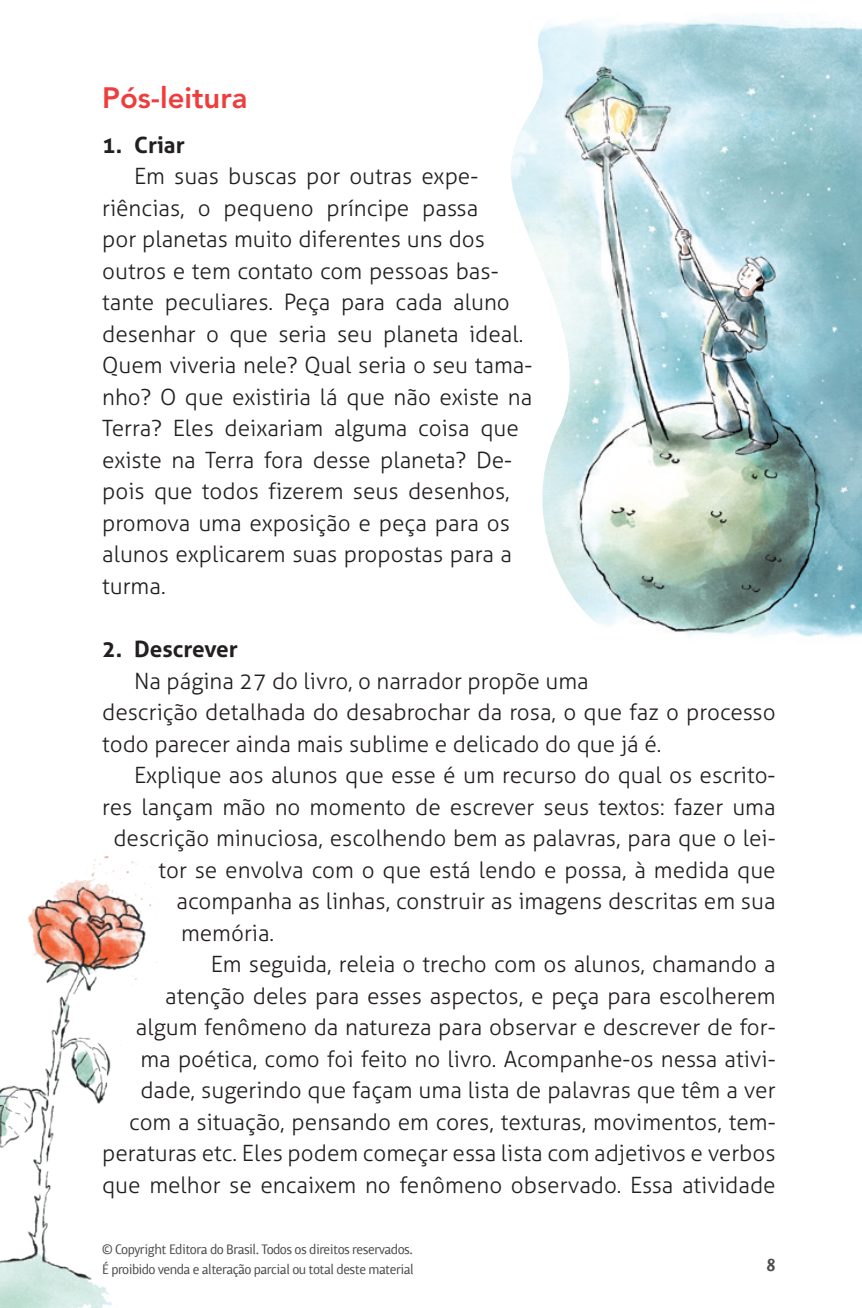
<style>
.page{position:relative;width:862px;height:1308px;background:#fff}
.page>*{position:absolute;margin:0;border:0;box-sizing:border-box;transform-origin:0 0}
.t1{font:800 29.25px "Avenir LT Std";color:#ee3d3c}
.t2{font:300 22.5px/31.5px "Aller";color:#231f20}
.t3{font:700 22.5px "Aller";color:#231f20}
.t4{font:500 18px "Highlander Std";color:#4b4c4d}
.t5{font:13.5px/20.2px "Chino ITC Std";letter-spacing:-.04em;color:#4b4c4d}
</style>
<div class="page">
<img style="left:511px;top:15px;width:350px;height:623px">
<img style="left:0;top:856px;width:158px;height:451px">
<h1 class="t1" style="left:102px;top:81px;width:147px">Pós-leitura</h1>
<p class="t3" style="left:102px;top:131px;width:84px">1. Criar</p>
<p class="t2" style="left:102px;top:160px;width:431px;text-indent:32px">Em suas buscas por outras expe&shy;riências, o pequeno príncipe passa<br>por planetas muito diferentes uns dos outros e tem contato com pessoas bas&shy;tante peculiares. Peça para cada aluno desenhar o que seria seu planeta ideal.<br>Quem viveria nele? Qual seria o seu tama&shy;nho? O que existiria lá que não existe na Terra? Eles deixariam alguma coisa que existe na Terra fora desse planeta? De&shy;pois que todos fizerem seus desenhos, promova uma exposição e peça para os alunos explicarem suas propostas para a turma.</p>
<p class="t3" style="left:102px;top:635px;width:137px">2. Descrever</p>
<p class="t2" style="left:102px;top:665px;width:674px;text-indent:32px">Na página 27 do livro, o narrador propõe uma<br>descrição detalhada do desabrochar da rosa, o que faz o processo todo parecer ainda mais sublime e delicado do que já é.</p>
<p class="t2" style="left:134px;top:759px;width:642px">Explique aos alunos que esse é um recurso do qual os escrito-</p>
<p class="t2" style="left:102px;top:791px;width:674px">res lançam mão no momento de escrever seus textos: fazer uma</p>
<p class="t2" style="left:113px;top:822px;width:663px">descrição minuciosa, escolhendo bem as palavras, para que o lei-</p>
<p class="t2" style="left:158px;top:854px;width:618px">tor se envolva com o que está lendo e possa, à medida que</p>
<p class="t2" style="left:176px;top:885px;width:600px">acompanha as linhas, construir as imagens descritas em sua</p>
<p class="t2" style="left:181px;top:917px;width:95px">memória.</p>
<p class="t2" style="left:210px;top:948px;width:566px">Em seguida, releia o trecho com os alunos, chamando a</p>
<p class="t2" style="left:165px;top:980px;width:611px">atenção deles para esses aspectos, e peça para escolherem</p>
<p class="t2" style="left:136px;top:1011px;width:641px">algum fenômeno da natureza para observar e descrever de for-</p>
<p class="t2" style="left:140px;top:1043px;width:636px">ma poética, como foi feito no livro. Acompanhe-os nessa ativi-</p>
<p class="t2" style="left:140px;top:1074px;width:636px">dade, sugerindo que façam uma lista de palavras que têm a ver</p>
<p class="t2" style="left:129px;top:1106px;width:647px">com a situação, pensando em cores, texturas, movimentos, tem-</p>
<p class="t2" style="left:102px;top:1137px;width:674px">peraturas etc. Eles podem começar essa lista com adjetivos e verbos</p>
<p class="t2" style="left:102px;top:1169px;width:674px">que melhor se encaixem no fenômeno observado. Essa atividade</p>
<p class="t5" style="left:102px;top:1238px;width:313px">© Copyright Editora do Brasil. Todos os direitos reservados.<br>É proibido venda e alteração parcial ou total deste material</p>
<p class="t4" style="left:765px;top:1254px;width:11px">8</p>
</div>
